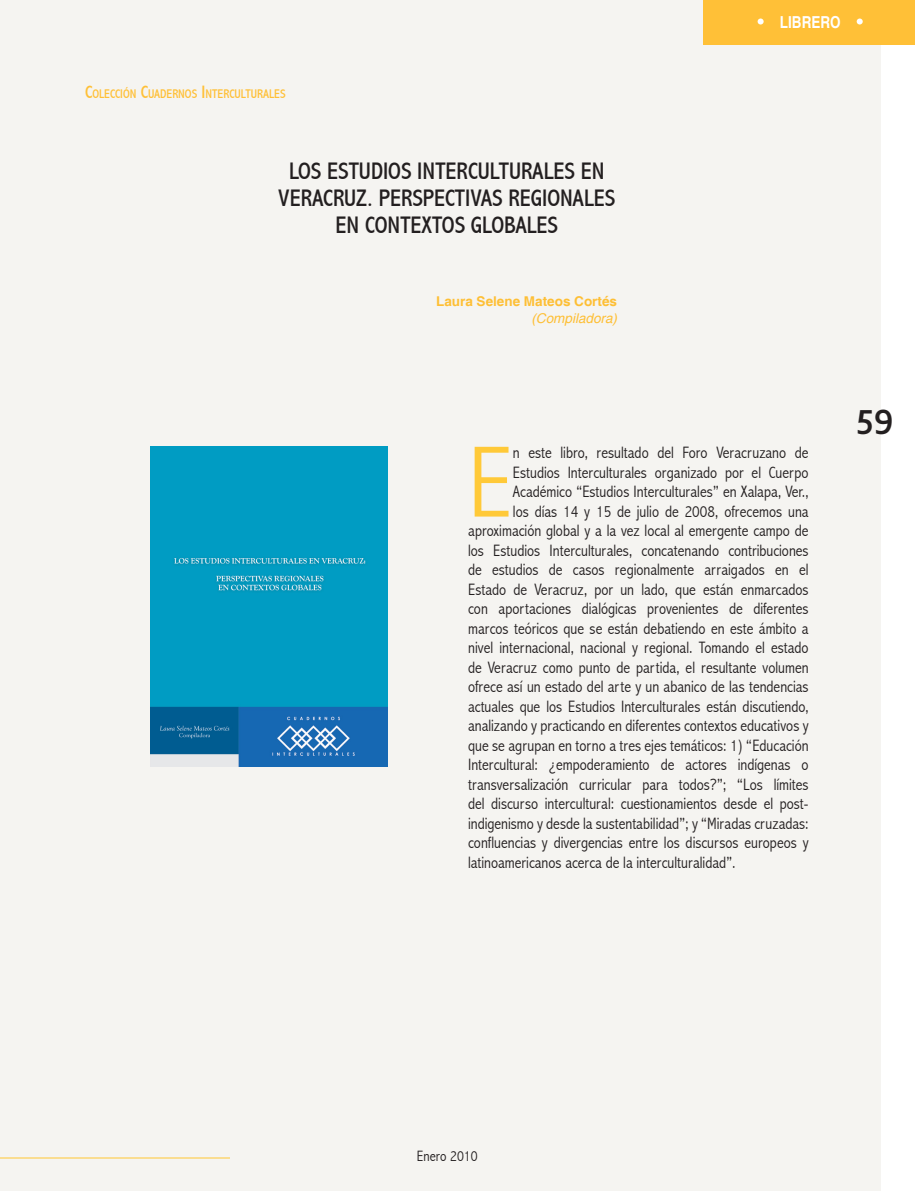
<style>
.page{position:relative;width:915px;height:1191px;background:#fff}
.page>*{position:absolute;margin:0;border:0;box-sizing:border-box;transform-origin:0 0}
.Párrafo{font:300 condensed 102.45px "Abadi";color:#ffc938}
.t1{font:700 36px "Corbel";color:#231f20}
.Título{font:condensed 24px/27px "Abadi";color:#231f20;text-align:center}
.Párrafo-2{font:300 condensed 16.5px "Abadi";color:#231f20}
.t2{font:700 condensed 16.5px "Helvetica";color:#fff}
.t3{font:300 condensed 15px "Abadi";color:#231f20}
.Autor{font:700 13.5px "Helvetica";color:#febf35}
.Autor-2{font:italic 13.5px "Helvetica";color:#febf35}
.Título-2{font:condensed 12.6px "Abadi";color:#ffc037}
.s1{font-size:18px}
</style>
<div class="page">
<div style="left:0;top:0;width:880px;height:1191px;background:#f5f4f1"></div>
<div style="left:703px;top:0;width:211px;height:44px;background:#ffc037"></div>
<svg style="left:757px;top:19px;width:6px;height:6px"></svg>
<svg style="left:856px;top:19px;width:6px;height:6px"></svg>
<hr style="left:0;top:1156px;width:230px;height:2px;background:#ffc938">
<img style="left:150px;top:446px;width:237px;height:320px">
<p class="Título-2" style="left:85px;top:86px;width:202px"><span class="s1">C</span>OLECCIÓN <span class="s1">C</span>UADERNOS <span class="s1">I</span> NTERCULTURALES</p>
<p class="Título" style="left:278px;top:158px;width:338px">LOS ESTUDIOS INTERCULTURALES EN<br>VERACRUZ. PERSPECTIVAS REGIONALES<br>EN CONTEXTOS GLOBALES</p>
<p class="Autor" style="left:436px;top:293px;width:182px">Laura Selene Mateos Cortés</p>
<p class="Autor-2" style="left:531px;top:310px;width:87px">(Compiladora)</p>
<p class="t2" style="left:779px;top:13px;width:62px">LIBRERO</p>
<p class="Párrafo" style="left:468px;top:423px;width:46px">E</p>
<p class="Párrafo-2" style="left:513px;top:443px;width:297px">n este libro, resultado del Foro Veracruzano de</p>
<p class="Párrafo-2" style="left:513px;top:462px;width:297px">Estudios Interculturales organizado por el Cuerpo</p>
<p class="Párrafo-2" style="left:513px;top:482px;width:297px">Académico “Estudios Interculturales” en Xalapa, Ver.,</p>
<p class="Párrafo-2" style="left:513px;top:501px;width:297px">los días 14 y 15 de julio de 2008, ofrecemos una</p>
<p class="Párrafo-2" style="left:468px;top:521px;width:342px">aproximación global y a la vez local al emergente campo de</p>
<p class="Párrafo-2" style="left:468px;top:540px;width:342px">los Estudios Interculturales, concatenando contribuciones</p>
<p class="Párrafo-2" style="left:468px;top:560px;width:342px">de estudios de casos regionalmente arraigados en el</p>
<p class="Párrafo-2" style="left:468px;top:579px;width:342px">Estado de Veracruz, por un lado, que están enmarcados</p>
<p class="Párrafo-2" style="left:468px;top:599px;width:342px">con aportaciones dialógicas provenientes de diferentes</p>
<p class="Párrafo-2" style="left:468px;top:618px;width:342px">marcos teóricos que se están debatiendo en este ámbito a</p>
<p class="Párrafo-2" style="left:468px;top:638px;width:342px">nivel internacional, nacional y regional. Tomando el estado</p>
<p class="Párrafo-2" style="left:468px;top:657px;width:342px">de Veracruz como punto de partida, el resultante volumen</p>
<p class="Párrafo-2" style="left:468px;top:677px;width:342px">ofrece así un estado del arte y un abanico de las tendencias</p>
<p class="Párrafo-2" style="left:468px;top:696px;width:342px">actuales que los Estudios Interculturales están discutiendo,</p>
<p class="Párrafo-2" style="left:468px;top:716px;width:342px">analizando y practicando en diferentes contextos educativos y</p>
<p class="Párrafo-2" style="left:468px;top:735px;width:342px">que se agrupan en torno a tres ejes temáticos: 1) “Educación</p>
<p class="Párrafo-2" style="left:468px;top:755px;width:342px">Intercultural: ¿empoderamiento de actores indígenas o</p>
<p class="Párrafo-2" style="left:468px;top:774px;width:342px">transversalización curricular para todos?”; “Los límites</p>
<p class="Párrafo-2" style="left:468px;top:794px;width:342px">del discurso intercultural: cuestionamientos desde el post-</p>
<p class="Párrafo-2" style="left:468px;top:813px;width:342px">indigenismo y desde la sustentabilidad”; y “Miradas cruzadas:</p>
<p class="Párrafo-2" style="left:468px;top:833px;width:342px">confluencias y divergencias entre los discursos europeos y</p>
<p class="Párrafo-2" style="left:468px;top:852px;width:269px">latinoamericanos acerca de la interculturalidad”.</p>
<p class="t1" style="left:855px;top:393px;width:39px">59</p>
<p class="t3" style="left:417px;top:1147px;width:62px">Enero 2010</p>
</div>
